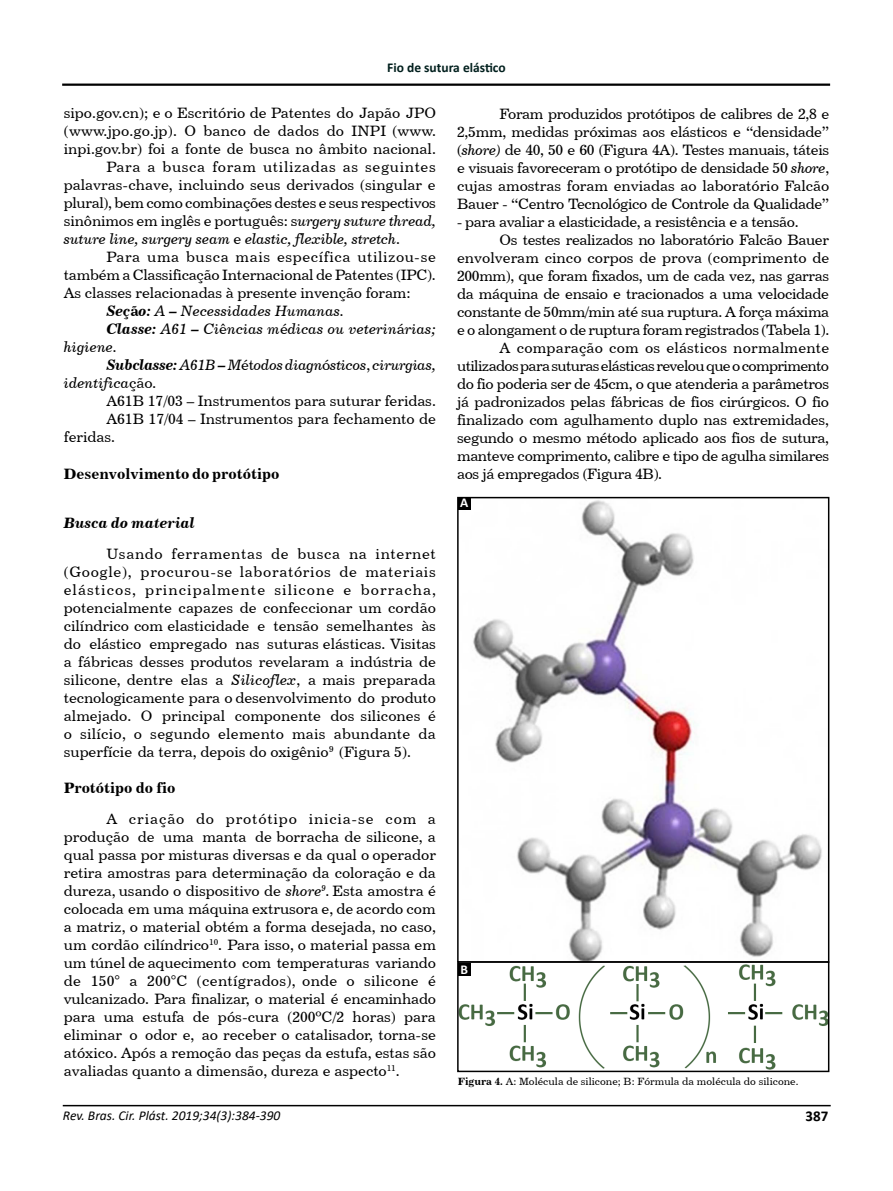
<style>
.page{position:relative;width:893px;height:1191px;background:#fff}
.page>*{position:absolute;margin:0;border:0;box-sizing:border-box;transform-origin:0 0}
.t1{font:15px/18px "Century 731 BT Roman A";letter-spacing:-.02em;color:#000;text-align:justify}
.t2{font:15px/18px "Century 731 BT Roman A";color:#000;text-align:right}
.t3{font:15px "Century 731 BT Italic A";letter-spacing:-.01em;color:#000}
.t4{font:15px "Century 731 BT Roman A";letter-spacing:-.04em;color:#000}
.t5{font:15px "Century 731 BT Bold A";color:#000}
.t6{font:15px "Century 731 BT Roman A";letter-spacing:.01em;color:#000}
.t7{font:15px "Century 731 BT Bold Italic A";color:#000}
.t8{font:700 15px "Calibri";color:#000}
.t9{font:italic 13.5px "Calibri";color:#000}
.t10{font:700 13.5px "Calibri";color:#001f1d}
.t11{font:700 13.5px "Calibri";color:#fff}
.t12{font:10.5px "Century 731 BT Roman A";color:#000}
.s1{font-family:"Century 731 BT Italic A"}
.s2{font-family:"Century 731 BT Roman A"}
.s3{font-family:"Century 731 BT Bold Italic A"}
.s4{font-family:"Century 731 BT Bold A"}
</style>
<div class="page">
<hr style="left:63px;top:1104px;width:768px;height:2px;background:#000">
<hr style="left:62px;top:84px;width:768px;height:2px;background:#000">
<img style="left:460px;top:500px;width:366px;height:569px">
<div style="left:457px;top:497px;width:372px;height:465px;border:2px solid #000"></div>
<div style="left:457px;top:961px;width:372px;height:111px;border:2px solid #000"></div>
<div style="left:458px;top:497px;width:13px;height:12px;background:#000"></div>
<div style="left:458px;top:963px;width:13px;height:13px;background:#000"></div>
<p class="t10" style="left:387px;top:58px;width:120px">Fio de sutura elástico</p>
<p class="t2" style="left:64px;top:103px;width:374px">sipo.gov.cn); e o Escritório de Patentes do Japão JPO (www.jpo.go.jp). O banco de dados do INPI (www. inpi.gov.br) foi a fonte de busca no âmbito nacional.<br>Para a busca foram utilizadas as seguintes palavras-chave, incluindo seus derivados (singular e plural), bem como combinações destes e seus respectivos sinônimos em inglês e português: s<span class="s1">urgery suture thread,</span></p>
<p class="t3" style="left:64px;top:229px;width:338px">suture line, surgery seam <span class="s2">e</span> elastic, flexible, stretch<span class="s2">.</span></p>
<p class="t1" style="left:64px;top:247px;width:374px;text-indent:43px">Para uma busca mais específica utilizou-se também a Classificação Internacional de Patentes (IPC).<br>As classes relacionadas à presente invenção foram:</p>
<p class="t3" style="left:106px;top:301px;width:239px"><span class="s3">Seç</span><span class="s4">ã</span><span class="s3">o:</span> A <span class="s3">–</span> Necessidades Humanas.</p>
<p class="t3" style="left:106px;top:319px;width:331px"><span class="s3">Classe:</span> A61 <span class="s3">–</span> Ci<span class="s2">ê</span>ncias m<span class="s2">é</span>dicas ou veterin<span class="s2">á</span>rias;</p>
<p class="t3" style="left:64px;top:337px;width:55px">higiene.</p>
<p class="t3" style="left:106px;top:355px;width:331px"><span class="s3">Subclasse:</span> A61B <span class="s3">–</span> M<span class="s2">ét</span>odos diagn<span class="s2">ó</span>sticos<span class="s2">,</span> cirurgias,</p>
<p class="t3" style="left:64px;top:373px;width:94px">identifica<span class="s2">ção</span>.</p>
<p class="t1" style="left:106px;top:391px;width:331px">A61B 17/03 – Instrumentos para suturar feridas.</p>
<p class="t1" style="left:106px;top:409px;width:331px">A61B 17/04 – Instrumentos para fechamento de</p>
<p class="t1" style="left:64px;top:427px;width:53px">feridas.</p>
<p class="t5" style="left:64px;top:464px;width:217px">Desenvolvimento do protótipo</p>
<p class="t7" style="left:64px;top:513px;width:133px">Busca do material</p>
<p class="t1" style="left:64px;top:544px;width:374px;text-indent:43px">Usando ferramentas de busca na internet (Google), procurou-se laboratórios de materiais elásticos, principalmente silicone e borracha, potencialmente capazes de confeccionar um cordão cilíndrico com elasticidade e tensão semelhantes às do elástico empregado nas suturas elásticas. Visitas a fábricas desses produtos revelaram a indústria de silicone, dentre elas a <span class="s1">Silicoflex</span>, a mais preparada tecnologicamente para o desenvolvimento do produto almejado. O principal componente dos silicones é o silício, o segundo elemento mais abundante da superfície da terra, depois do oxigênio<sup>9</sup> (Figura 5).</p>
<p class="t5" style="left:64px;top:779px;width:113px">Protótipo do fio</p>
<p class="t1" style="left:64px;top:809px;width:374px;text-indent:43px">A criação do protótipo inicia-se com a produção de uma manta de borracha de silicone, a qual passa por misturas diversas e da qual o operador retira amostras para determinação da coloração e da dureza, usando o dispositivo de <span class="s1">shore</span><sup>9</sup>. Esta amostra é colocada em uma máquina extrusora e, de acordo com a matriz, o material obtém a forma desejada, no caso, um cordão cilíndrico<sup>10</sup>. Para isso, o material passa em um túnel de aquecimento com temperaturas variando de 150° a 200°C (centígrados), onde o silicone é vulcanizado. Para finalizar, o material é encaminhado para uma estufa de pós-cura (200ºC/2 horas) para eliminar o odor e, ao receber o catalisador, torna-se atóxico. Após a remoção das peças da estufa, estas são avaliadas quanto a dimensão, dureza e aspecto<sup>11</sup>.</p>
<p class="t1" style="left:457px;top:105px;width:374px;text-indent:43px">Foram produzidos protótipos de calibres de 2,8 e 2,5mm, medidas próximas aos elásticos e “densidade” (<span class="s1">shore)</span> de 40, 50 e 60 (Figura 4A). Testes manuais, táteis e visuais favoreceram o protótipo de densidade 50 <span class="s1">shore</span>, cujas amostras foram enviadas ao laboratório Falcão Bauer - “Centro Tecnológico de Controle da Qualidade”</p>
<p class="t1" style="left:457px;top:213px;width:343px">- para avaliar a elasticidade, a resistência e a tensão.</p>
<p class="t1" style="left:500px;top:231px;width:331px">Os testes realizados no laboratório Falcão Bauer</p>
<p class="t2" style="left:457px;top:249px;width:374px">envolveram cinco corpos de prova (comprimento de</p>
<p class="t1" style="left:457px;top:267px;width:374px">200mm), que foram fixados, um de cada vez, nas garras</p>
<p class="t1" style="left:457px;top:285px;width:373px">da máquina de ensaio e tracionados a uma velocidade</p>
<p class="t1" style="left:457px;top:303px;width:374px">constante de 50mm/min até sua ruptura. A força máxima</p>
<p class="t1" style="left:457px;top:321px;width:374px">e o alongament o de ruptura foram registrados (Tabela 1).</p>
<p class="t6" style="left:500px;top:339px;width:331px">A comparação com os elásticos normalmente</p>
<p class="t4" style="left:457px;top:357px;width:374px">utilizados para suturas elásticas revelou que o comprimento</p>
<p class="t1" style="left:457px;top:375px;width:374px">do fio poderia ser de 45cm, o que atenderia a parâmetros</p>
<p class="t1" style="left:457px;top:393px;width:373px">já padronizados pelas fábricas de fios cirúrgicos. O fio</p>
<p class="t1" style="left:457px;top:411px;width:373px">finalizado com agulhamento duplo nas extremidades,</p>
<p class="t1" style="left:457px;top:429px;width:374px">segundo o mesmo método aplicado aos fios de sutura,</p>
<p class="t1" style="left:457px;top:447px;width:374px">manteve comprimento, calibre e tipo de agulha similares</p>
<p class="t1" style="left:457px;top:465px;width:207px">aos já empregados (Figura 4B).</p>
<p class="t11" style="left:460px;top:493px;width:10px">A</p>
<p class="t11" style="left:460px;top:959px;width:9px">B</p>
<p class="t12" style="left:458px;top:1074px;width:342px"><span class="s4">Figura 4.</span> A: Molécula de silicone; B: Fórmula da molécula do silicone.</p>
<p class="t9" style="left:63px;top:1105px;width:219px">Rev. Bras. Cir. Plást. 2019;34(3):384-390</p>
<p class="t8" style="left:806px;top:1105px;width:24px">387</p>
</div>
